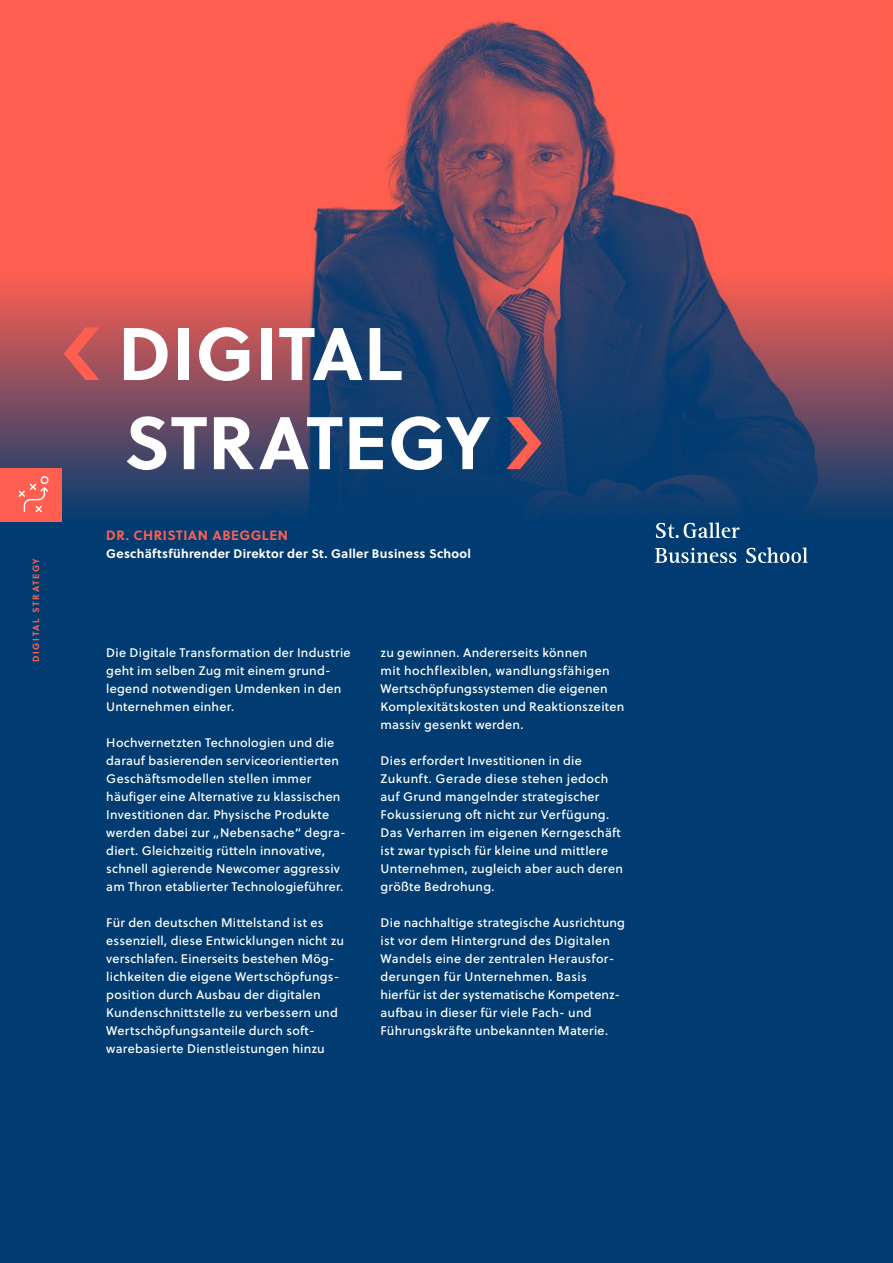
<style>
.page{position:relative;width:893px;height:1263px;background:#003c72}
.page>*{position:absolute;margin:0;border:0;box-sizing:border-box;transform-origin:0 0}
.t1{font:700 74.25px/89.1px "Soleil";letter-spacing:.01em;color:#fff}
.t2{font:700 13.5px "Soleil";letter-spacing:.04em;color:#ff5f50}
.t3{font:12.45px/18px "Soleil Bk";letter-spacing:.02em;color:#fff}
.t4{font:700 12.45px "Soleil";letter-spacing:.02em;color:#fff}
.t5{font:700 9px "Soleil";letter-spacing:.18em;color:#ff5f50}
</style>
<div class="page">
<img style="left:0;top:0;width:893px;height:563px">
<svg style="left:64px;top:327px;width:36px;height:53px;background:#cc5756"></svg>
<svg style="left:506px;top:417px;width:36px;height:52px;background:#764b61"></svg>
<svg style="left:656px;top:522px;width:84px;height:16px"></svg>
<svg style="left:655px;top:548px;width:81px;height:15px"></svg>
<svg style="left:746px;top:547px;width:62px;height:16px"></svg>
<div style="left:0;top:468px;width:61px;height:54px;background:#ff5f50"></div>
<div style="left:41px;top:476px;width:8px;height:8px;border:1px solid #fff;border-radius:50%"></div>
<svg style="left:18px;top:482px;width:31px;height:30px"></svg>
<p class="t5" style="left:29px;top:662px;width:105px;rotate:-90deg">DIGITAL STRATEGY</p>
<h1 class="t1" style="left:118px;top:305px;width:374px">DIGITAL<br>STRATEGY</h1>
<p class="t2" style="left:106px;top:525px;width:183px">DR. CHRISTIAN ABEGGLEN</p>
<p class="t4" style="left:106px;top:544px;width:366px">Geschäftsführender Direktor der St. Galler Business School</p>
<p class="t3" style="left:106px;top:643px;width:246px">Die Digitale Transformation der Industrie geht im selben Zug mit einem grund&shy;legend notwendigen Umdenken in den Unternehmen einher.</p>
<p class="t3" style="left:106px;top:733px;width:241px">Hochvernetzten Technologien und die darauf basierenden serviceorientierten Geschäftsmodellen stellen immer häufiger eine Alternative zu klassischen Investitionen dar. Physische Produkte werden dabei zur „Nebensache“ degra&shy;diert. Gleichzeitig rütteln innovative, schnell agierende Newcomer aggressiv am Thron etablierter Technologieführer.</p>
<p class="t3" style="left:106px;top:913px;width:239px">Für den deutschen Mittelstand ist es essenziell, diese Entwicklungen nicht zu verschlafen. Einerseits bestehen Mög&shy;lichkeiten die eigene Wertschöpfungs&shy;position durch Ausbau der digitalen Kundenschnittstelle zu verbessern und Wertschöpfungsanteile durch soft&shy;warebasierte Dienstleistungen hinzu</p>
<p class="t3" style="left:381px;top:643px;width:245px">zu gewinnen. Andererseits können<br>mit hochflexiblen, wandlungsfähigen Wertschöpfungssystemen die eigenen Komplexitätskosten und Reaktionszeiten massiv gesenkt werden.</p>
<p class="t3" style="left:381px;top:751px;width:244px">Dies erfordert Investitionen in die Zukunft. Gerade diese stehen jedoch auf Grund mangelnder strategischer Fokussierung oft nicht zur Verfügung.<br>Das Verharren im eigenen Kerngeschäft ist zwar typisch für kleine und mittlere Unternehmen, zugleich aber auch deren größte Bedrohung.</p>
<p class="t3" style="left:381px;top:914px;width:246px">Die nachhaltige strategische Ausrichtung ist vor dem Hintergrund des Digitalen Wandels eine der zentralen Herausfor&shy;derungen für Unternehmen. Basis hierfür ist der systematische Kompetenz&shy;aufbau in dieser für viele Fach- und Führungskräfte unbekannten Materie.</p>
</div>
